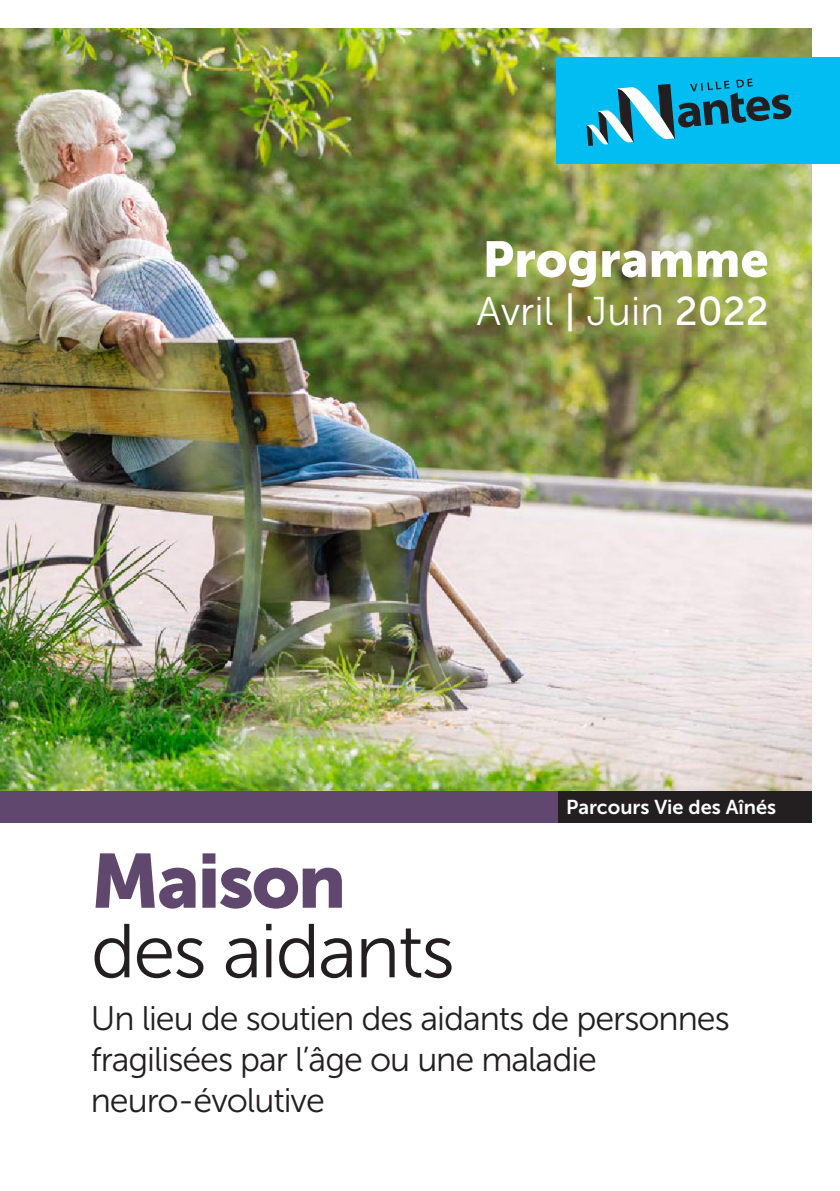
<style>
.page{position:relative;width:840px;height:1191px;background:#fff}
.page>*{position:absolute;margin:0;border:0;box-sizing:border-box;transform-origin:0 0}
.t1{font:76px "Museo Sans 300";letter-spacing:-.03em;color:#231f20}
.t2{font:76px "Museo Sans 900";letter-spacing:-.03em;color:#60476e}
.t3{font:50px "Museo Sans 900";color:#fff}
.t4{font:40px "Museo Sans 300";color:#fff}
.t5{font:34px/40.8px "Museo Sans 300";letter-spacing:-.03em;color:#231f20}
.t6{font:20px "Museo Sans 700";color:#fff}
.s1{font-family:"Museo Sans 500"}
</style>
<div class="page">
<img style="left:0;top:28px;width:811px;height:763px">
<div style="left:0;top:791px;width:557px;height:31px;background:#60476e"></div>
<div style="left:557px;top:791px;width:254px;height:31px;background:#231f20"></div>
<div style="left:556px;top:57px;width:278px;height:107px;background:#01bdf2"></div>
<svg style="left:586px;top:79px;width:205px;height:67px"></svg>
<p class="t3" style="left:482px;top:231px;width:287px">Programme</p>
<p class="t4" style="left:476px;top:289px;width:293px">Avril <span class="s1">|</span> Juin <span class="s1">2022</span></p>
<p class="t6" style="left:565px;top:796px;width:211px">Parcours Vie des Aînés</p>
<p class="t2" style="left:91px;top:838px;width:257px">Maison</p>
<p class="t1" style="left:91px;top:910px;width:365px">des aidants</p>
<p class="t5" style="left:91px;top:998px;width:640px">Un lieu de soutien des aidants de personnes fragilisées par l’âge ou une maladie neuro-évolutive</p>
</div>
